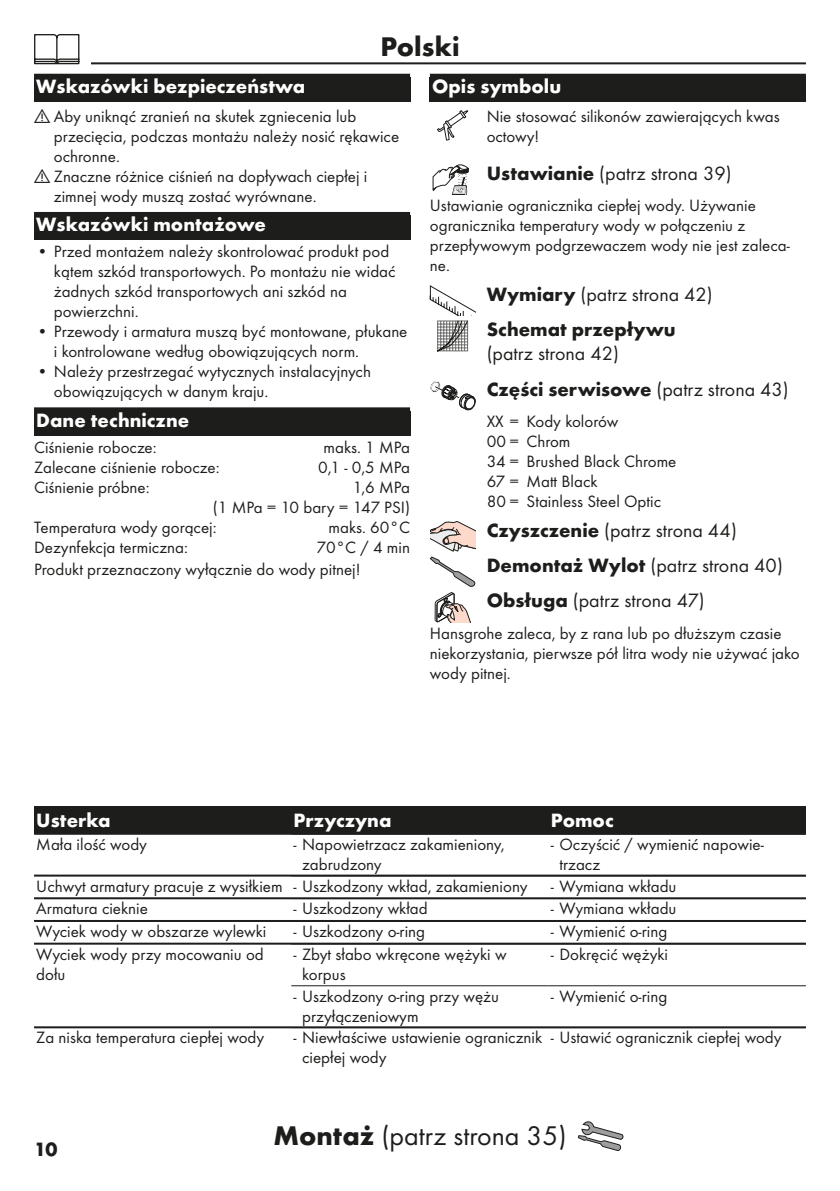
<style>
.page{position:relative;width:840px;height:1191px;background:#fff}
.page>*{position:absolute;margin:0;border:0;box-sizing:border-box;transform-origin:0 0}
.Montage_mit_Symbol_PL{font:28px "Futura TOT Boo";color:#1d1d1b}
.Sprache_Rahmenwechsel_PL{font:700 28px "Futura TOT";color:#1d1d1b}
.Ueberschrift_Grafik_PL{font:20px "Futura TOT Boo";color:#1d1d1b}
.Ueberschrift_Grafik_PL-2{font:700 20px/24px "Futura TOT";color:#1d1d1b}
.Ueberschrift_Grafik__folgeText_PL{font:20px "Futura TOT Boo";color:#1d1d1b}
.Ueberschrift_PL{font:700 20px "Futura TOT";color:#fff}
.Ueberschrift___PL{font:700 20px "Futura TOT";color:#fff}
.Tabelle_Kopf_PL{font:700 20px "Futura TOT";color:#fff}
.Normaltext_nach_Grafik_PL{font:17px/20px "Futura TOT Boo";color:#1d1d1b}
.Techn__Daten_PL{font:17px "Futura TOT Boo";color:#1d1d1b}
.Tabelle_Spalte_PL{font:17px/20px "Futura TOT Boo";color:#1d1d1b}
.Farbe_PL{font:17px "Futura TOT Boo";color:#1d1d1b}
.Normaltext_Grafik_PL{font:17px/20px "Futura TOT Boo";color:#1d1d1b}
.Normaltext_PL{font:17px "Futura TOT Boo";color:#1d1d1b}
.s1{font-family:"Futura TOT";font-weight:700}
.s2{font-family:"Futura TOT Boo";font-weight:400}
</style>
<div class="page">
<hr style="left:34px;top:62px;width:771px;height:2px;background:#1d1d1b">
<div style="left:23px;top:34px;width:68px;height:34px;background:#fff"></div>
<svg style="left:34px;top:34px;width:45px;height:30px"></svg>
<svg style="left:577px;top:1121px;width:46px;height:29px"></svg>
<div style="left:34px;top:74px;width:376px;height:28px;background:#1d1d1b"></div>
<div style="left:34px;top:212px;width:376px;height:28px;background:#1d1d1b"></div>
<div style="left:34px;top:407px;width:376px;height:28px;background:#1d1d1b"></div>
<div style="left:429px;top:74px;width:376px;height:28px;background:#1d1d1b"></div>
<svg style="left:437px;top:110px;width:31px;height:30px"></svg>
<svg style="left:432px;top:164px;width:36px;height:31px"></svg>
<svg style="left:429px;top:285px;width:46px;height:66px"></svg>
<svg style="left:430px;top:380px;width:45px;height:30px"></svg>
<svg style="left:429px;top:521px;width:46px;height:101px"></svg>
<div style="left:34px;top:806px;width:260px;height:28px;background:#1d1d1b"></div>
<div style="left:288px;top:806px;width:263px;height:28px;background:#1d1d1b"></div>
<div style="left:545px;top:806px;width:260px;height:28px;background:#1d1d1b"></div>
<hr style="left:34px;top:874px;width:771px;height:2px;background:#1d1d1b">
<hr style="left:34px;top:897px;width:771px;height:2px;background:#1d1d1b">
<hr style="left:34px;top:920px;width:771px;height:2px;background:#1d1d1b">
<hr style="left:34px;top:942px;width:771px;height:2px;background:#1d1d1b">
<hr style="left:291px;top:985px;width:257px;height:1px;background:#1d1d1b">
<hr style="left:548px;top:985px;width:257px;height:1px;background:#1d1d1b">
<hr style="left:34px;top:1026px;width:771px;height:2px;background:#1d1d1b">
<p class="Sprache_Rahmenwechsel_PL" style="left:380px;top:29px;width:81px">Polski</p>
<p class="Ueberschrift___PL" style="left:36px;top:74px;width:270px">Wskazówki bezpieczeństwa</p>
<p class="Normaltext_nach_Grafik_PL" style="left:54px;top:106px;width:346px;text-indent:-20px"><sub>!</sub> Aby uniknąć zranień na skutek zgniecenia lub przecięcia, podczas montażu należy nosić rękawice ochronne.</p>
<p class="Normaltext_nach_Grafik_PL" style="left:54px;top:166px;width:315px;text-indent:-20px"><sub>!</sub> Znaczne różnice ciśnień na dopływach ciepłej i zimnej wody muszą zostać wyrównane.</p>
<p class="Ueberschrift_PL" style="left:36px;top:212px;width:231px">Wskazówki montażowe</p>
<p class="Normaltext_nach_Grafik_PL" style="left:54px;top:241px;width:343px;text-indent:-17px">• Przed montażem należy skontrolować produkt pod kątem szkód transportowych. Po montażu nie widać żadnych szkód transportowych ani szkód na powierzchni.</p>
<p class="Normaltext_nach_Grafik_PL" style="left:54px;top:321px;width:355px;text-indent:-17px">• Przewody i armatura muszą być montowane, płukane i kontrolowane według obowiązujących norm.</p>
<p class="Normaltext_nach_Grafik_PL" style="left:54px;top:361px;width:318px;text-indent:-17px">• Należy przestrzegać wytycznych instalacyjnych obowiązujących w danym kraju.</p>
<p class="Ueberschrift_PL" style="left:36px;top:408px;width:154px">Dane techniczne</p>
<p class="Techn__Daten_PL" style="left:34px;top:437px;width:124px">Ciśnienie robocze:</p>
<p class="Techn__Daten_PL" style="left:323px;top:437px;width:88px">maks. 1 MPa</p>
<p class="Techn__Daten_PL" style="left:34px;top:457px;width:187px">Zalecane ciśnienie robocze:</p>
<p class="Techn__Daten_PL" style="left:318px;top:457px;width:93px">0,1 - 0,5 MPa</p>
<p class="Techn__Daten_PL" style="left:34px;top:477px;width:117px">Ciśnienie próbne:</p>
<p class="Techn__Daten_PL" style="left:352px;top:477px;width:59px">1,6 MPa</p>
<p class="Techn__Daten_PL" style="left:213px;top:497px;width:198px">(1 MPa = 10 bary = 147 PSI)</p>
<p class="Techn__Daten_PL" style="left:34px;top:517px;width:184px">Temperatura wody gorącej:</p>
<p class="Techn__Daten_PL" style="left:328px;top:517px;width:83px">maks. 60°C</p>
<p class="Techn__Daten_PL" style="left:34px;top:537px;width:155px">Dezynfekcja termiczna:</p>
<p class="Techn__Daten_PL" style="left:316px;top:537px;width:95px">70°C / 4 min</p>
<p class="Normaltext_PL" style="left:34px;top:559px;width:328px">Produkt przeznaczony wyłącznie do wody pitnej!</p>
<p class="Ueberschrift_PL" style="left:432px;top:74px;width:130px">Opis symbolu</p>
<p class="Normaltext_Grafik_PL" style="left:486px;top:106px;width:294px">Nie stosować silikonów zawierających kwas octowy!</p>
<p class="Ueberschrift_Grafik__folgeText_PL" style="left:486px;top:161px;width:246px"><span class="s1">Ustawianie</span> (patrz strona 39)</p>
<p class="Normaltext_nach_Grafik_PL" style="left:429px;top:195px;width:361px">Ustawianie ogranicznika ciepłej wody. Używanie ogranicznika temperatury wody w połączeniu z przepływowym podgrzewaczem wody nie jest zaleca&shy;ne.</p>
<p class="Ueberschrift_Grafik_PL" style="left:486px;top:282px;width:227px"><span class="s1">Wymiary</span> (patrz strona 42)</p>
<p class="Ueberschrift_Grafik_PL-2" style="left:486px;top:317px;width:190px">Schemat przepływu <span class="s2">(patrz strona 42)</span></p>
<p class="Ueberschrift_Grafik_PL-2" style="left:486px;top:377px;width:303px">Części serwisowe <span class="s2">(patrz strona 43)</span></p>
<p class="Farbe_PL" style="left:486px;top:411px;width:133px">XX = Kody kolorów</p>
<p class="Farbe_PL" style="left:486px;top:431px;width:85px">00 = Chrom</p>
<p class="Farbe_PL" style="left:486px;top:451px;width:191px">34 = Brushed Black Chrome</p>
<p class="Farbe_PL" style="left:486px;top:471px;width:112px">67 = Matt Black</p>
<p class="Farbe_PL" style="left:486px;top:491px;width:176px">80 = Stainless Steel Optic</p>
<p class="Ueberschrift_Grafik_PL" style="left:486px;top:518px;width:251px"><span class="s1">Czyszczenie</span> (patrz strona 44)</p>
<p class="Ueberschrift_Grafik_PL" style="left:486px;top:553px;width:297px"><span class="s1">Demontaż Wylot</span> (patrz strona 40)</p>
<p class="Ueberschrift_Grafik__folgeText_PL" style="left:486px;top:589px;width:219px"><span class="s1">Obsługa</span> (patrz strona 47)</p>
<p class="Normaltext_nach_Grafik_PL" style="left:429px;top:623px;width:371px">Hansgrohe zaleca, by z rana lub po dłuższym czasie niekorzystania, pierwsze pół litra wody nie używać jako wody pitnej.</p>
<p class="Tabelle_Kopf_PL" style="left:36px;top:808px;width:76px">Usterka</p>
<p class="Tabelle_Kopf_PL" style="left:293px;top:808px;width:99px">Przyczyna</p>
<p class="Tabelle_Kopf_PL" style="left:550px;top:808px;width:64px">Pomoc</p>
<p class="Tabelle_Spalte_PL" style="left:36px;top:834px;width:112px">Mała ilość wody</p>
<p class="Normaltext_nach_Grafik_PL" style="left:302px;top:834px;width:204px;text-indent:-9px">- Napowietrzacz zakamieniony, zabrudzony</p>
<p class="Normaltext_nach_Grafik_PL" style="left:559px;top:834px;width:206px;text-indent:-9px">- Oczyścić / wymienić napowie&shy;trzacz</p>
<p class="Tabelle_Spalte_PL" style="left:36px;top:876px;width:248px">Uchwyt armatury pracuje z wysiłkiem</p>
<p class="Normaltext_nach_Grafik_PL" style="left:293px;top:876px;width:235px">- Uszkodzony wkład, zakamieniony</p>
<p class="Normaltext_nach_Grafik_PL" style="left:550px;top:876px;width:127px">- Wymiana wkładu</p>
<p class="Tabelle_Spalte_PL" style="left:36px;top:898px;width:113px">Armatura cieknie</p>
<p class="Normaltext_nach_Grafik_PL" style="left:293px;top:898px;width:136px">- Uszkodzony wkład</p>
<p class="Normaltext_nach_Grafik_PL" style="left:550px;top:898px;width:127px">- Wymiana wkładu</p>
<p class="Tabelle_Spalte_PL" style="left:36px;top:921px;width:231px">Wyciek wody w obszarze wylewki</p>
<p class="Normaltext_nach_Grafik_PL" style="left:293px;top:921px;width:133px">- Uszkodzony o-ring</p>
<p class="Normaltext_nach_Grafik_PL" style="left:550px;top:921px;width:118px">- Wymienić o-ring</p>
<p class="Tabelle_Spalte_PL" style="left:36px;top:944px;width:229px">Wyciek wody przy mocowaniu od dołu</p>
<p class="Normaltext_nach_Grafik_PL" style="left:302px;top:944px;width:206px;text-indent:-9px">- Zbyt słabo wkręcone wężyki w korpus</p>
<p class="Normaltext_nach_Grafik_PL" style="left:550px;top:944px;width:119px">- Dokręcić wężyki</p>
<p class="Normaltext_nach_Grafik_PL" style="left:302px;top:985px;width:198px;text-indent:-9px">- Uszkodzony o-ring przy wężu przyłączeniowym</p>
<p class="Normaltext_nach_Grafik_PL" style="left:550px;top:985px;width:118px">- Wymienić o-ring</p>
<p class="Tabelle_Spalte_PL" style="left:36px;top:1027px;width:229px">Za niska temperatura ciepłej wody</p>
<p class="Normaltext_nach_Grafik_PL" style="left:302px;top:1027px;width:241px;text-indent:-9px">- Niewłaściwe ustawienie ogranicznik ciepłej wody</p>
<p class="Normaltext_nach_Grafik_PL" style="left:550px;top:1027px;width:232px">- Ustawić ogranicznik ciepłej wody</p>
<p class="Ueberschrift_Grafik_PL-2" style="left:34px;top:1136px;width:25px">10</p>
<p class="Montage_mit_Symbol_PL" style="left:273px;top:1119px;width:294px"><span class="s1">Montaż</span> (patrz strona 35)</p>
</div>
